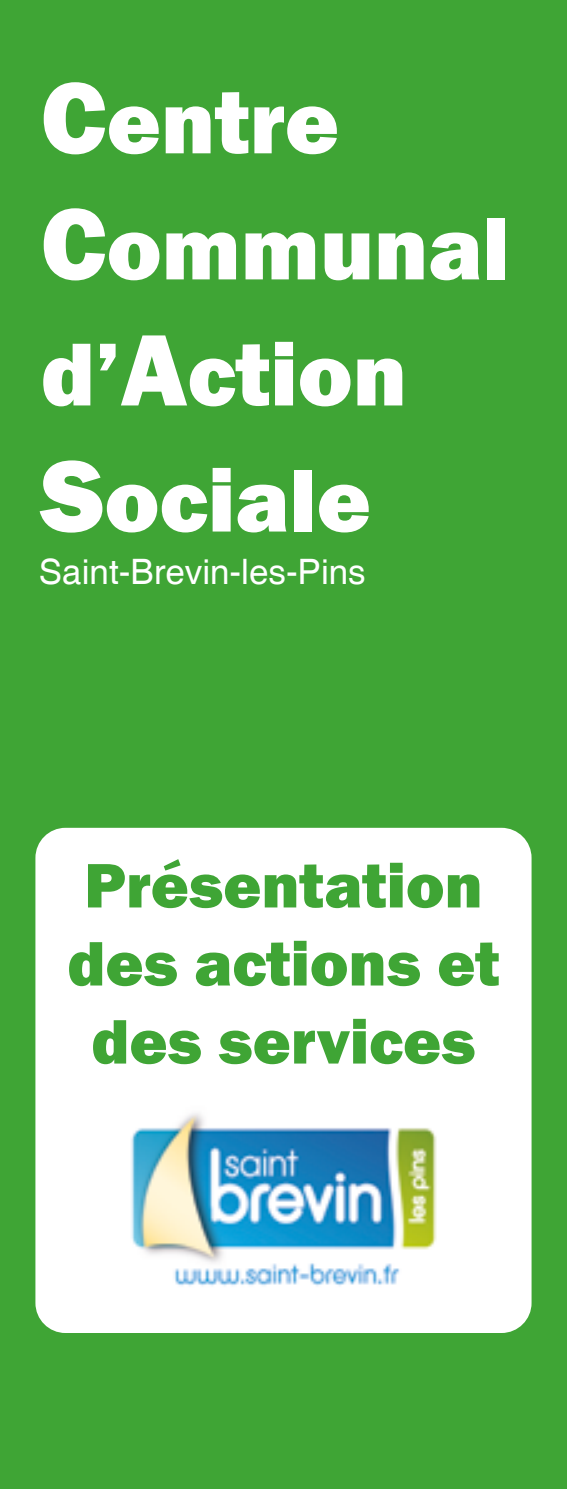
<style>
.page{position:relative;width:567px;height:1489px;background:#fff}
.page>*{position:absolute;margin:0;border:0;box-sizing:border-box;transform-origin:0 0}
.t1{font:800 92.5px/126px "Franklin Gothic";color:#fff}
.t2{font:800 65px/78px "Franklin Gothic";color:#3fa535;text-align:center}
.t3{font:35px "Helvetica";color:#fff}
.s1{font-size:105px}
</style>
<div class="page">
<div style="left:0;top:0;width:567px;height:1488px;background:#3fa535"></div>
<div style="left:35px;top:827px;width:496px;height:505px;background:#fff;border-radius:30px"></div>
<img style="left:131px;top:1113px;width:306px;height:173px">
<h1 class="t1" style="left:41px;top:59px;width:470px"><span class="s1">C</span>entre<br><span class="s1">C</span>ommunal d’<span class="s1">A</span>ction<br><span class="s1">S</span>ociale</h1>
<p class="t3" style="left:39px;top:551px;width:328px">Saint-Brevin-les-Pins</p>
<p class="t2" style="left:67px;top:846px;width:434px">Présentation des actions et des services</p>
</div>
